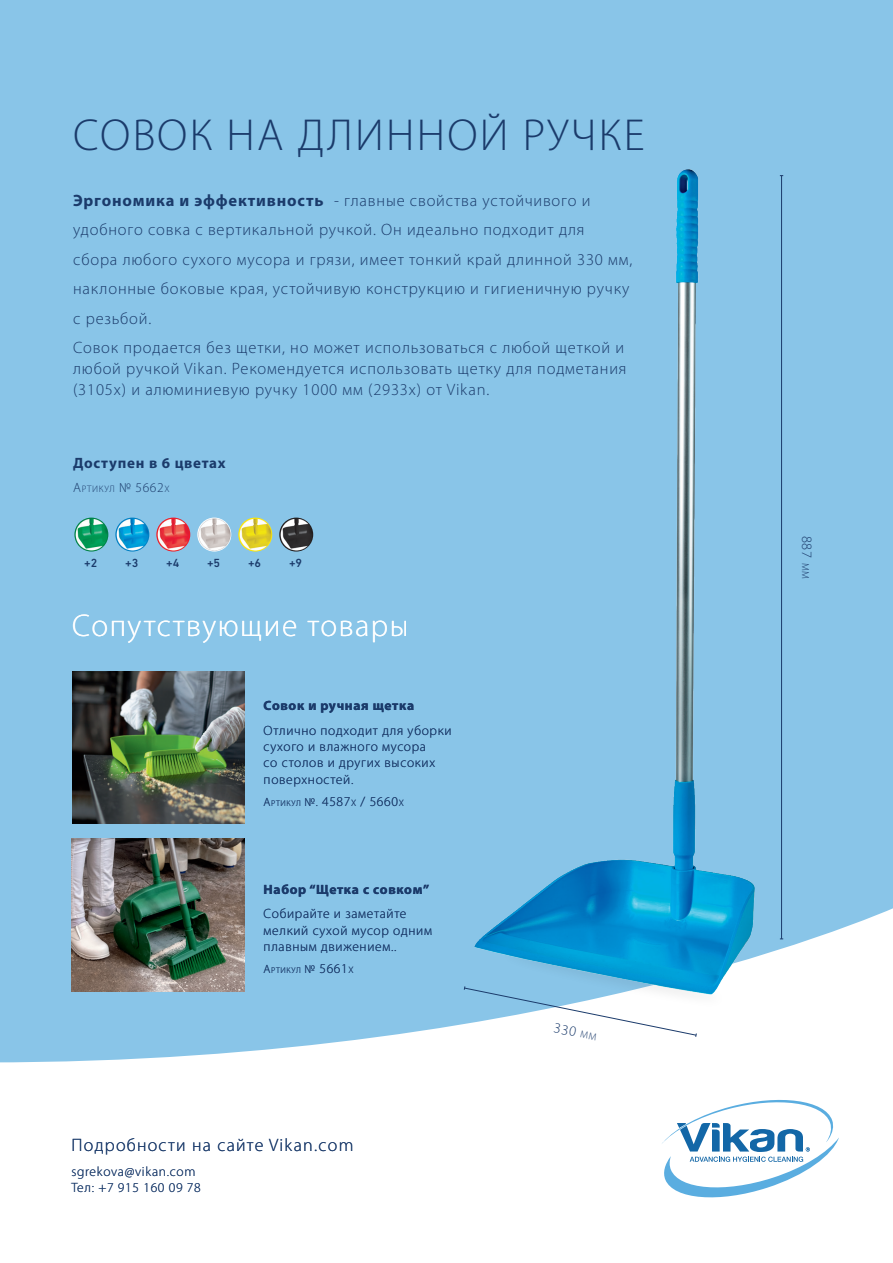
<style>
.page{position:relative;width:893px;height:1263px;background:#89c5e8}
.page>*{position:absolute;margin:0;border:0;box-sizing:border-box;transform-origin:0 0}
.t1{font:300 45px "Myriad Pro";letter-spacing:.05em;color:#1b3b6b}
.t2{font:300 31.5px "Myriad Pro";letter-spacing:.05em;color:#fff}
.t3{font:300 18px "Myriad Pro";letter-spacing:.07em;color:#1b3b6b}
.t4{font:300 16.5px/29.5px "Myriad Pro";letter-spacing:.05em;color:#1b3b6b}
.t5{font:700 15px "Myriad Pro";letter-spacing:.05em;color:#1b3b6b}
.t6{font:300 14.4px "Myriad Pro";color:#1b3b6b}
.t7{font:300 13.5px/16.2px "Myriad Pro";letter-spacing:.05em;color:#1b3b6b}
.t8{font:700 13.5px "Myriad Pro";letter-spacing:.05em;color:#1b3b6b}
.t9{font:300 13.5px "Myriad Pro";letter-spacing:.05em;color:#1b3b6b}
.t10{font:500 12px "DIN Next LT Pro";color:#1b3b6b}
.t11{font:300 9.45px "Myriad Pro";letter-spacing:.07em;color:#1b3b6b}
.t12{font:300 8.4px "Myriad Pro";letter-spacing:.07em;color:#1b3b6b}
.s1{font-weight:700}
.s2{font-size:13.5px}
.s3{font-size:12px}
.s4{font-size:8.4px}
.s5{font-size:9.45px}
.s6{font-size:10.05px}
</style>
<div class="page">
<img style="left:72px;top:839px;width:173px;height:61px">
<img style="left:72px;top:671px;width:173px;height:152px">
<svg style="left:0;top:900px;width:893px;height:363px;fill:#fff"></svg>
<hr style="left:781px;top:176px;width:1px;height:763px;background:#1b3b6b">
<svg style="left:463px;top:985px;width:234px;height:53px;background:#ecf4f9"></svg>
<img style="left:468px;top:169px;width:293px;height:836px">
<img style="left:74px;top:518px;width:34px;height:33px;border-radius:17px">
<img style="left:197px;top:518px;width:34px;height:33px;border-radius:17px">
<img style="left:115px;top:518px;width:34px;height:33px;border-radius:17px">
<img style="left:238px;top:518px;width:34px;height:33px;border-radius:17px">
<img style="left:156px;top:518px;width:34px;height:33px;border-radius:17px">
<img style="left:279px;top:518px;width:34px;height:33px;border-radius:17px">
<svg style="left:661px;top:1100px;width:178px;height:97px;background:#d1e4f1"></svg>
<img style="left:494px;top:934px;width:239px;height:85px">
<h1 class="t1" style="left:73px;top:110px;width:573px">СОВОК НА ДЛИННОЙ РУЧКЕ</h1>
<p class="t4" style="left:73px;top:186px;width:561px"><span class="s1">Эргономика и эффективность</span> - главные свойства устойчивого и удобного совка с вертикальной ручкой. Он идеально подходит для сбора любого сухого мусора и грязи, имеет тонкий край длинной 330 мм, наклонные боковые края, устойчивую конструкцию и гигиеничную ручку с резьбой.<br>Совок продается без щетки, но может использоваться с любой щеткой и</p>
<p class="t4" style="left:73px;top:358px;width:555px;line-height:21px">любой ручкой Vikan. Рекомендуется использовать щетку для подметания (3105x) и алюминиевую ручку 1000 мм (2933x) от Vikan.</p>
<p class="t5" style="left:73px;top:453px;width:154px">Доступен в 6 цветах</p>
<p class="t11" style="left:73px;top:484px;width:98px"><span class="s2">А</span>РТИКУЛ <span class="s2">№ 5662</span>X</p>
<p class="t10" style="left:84px;top:556px;width:15px">+2</p>
<p class="t10" style="left:125px;top:556px;width:15px">+3</p>
<p class="t10" style="left:166px;top:556px;width:15px">+4</p>
<p class="t10" style="left:207px;top:556px;width:15px">+5</p>
<p class="t10" style="left:248px;top:556px;width:15px">+6</p>
<p class="t10" style="left:289px;top:556px;width:15px">+9</p>
<h2 class="t2" style="left:72px;top:608px;width:338px">Сопутствующие товары</h2>
<p class="t8" style="left:264px;top:697px;width:152px">Совок и ручная щетка</p>
<p class="t7" style="left:264px;top:723px;width:189px">Отлично подходит для уборки сухого и влажного мусора<br>со столов и других высоких поверхностей.</p>
<p class="t9" style="left:264px;top:794px;width:142px"><span class="s3">А</span><span class="s4">РТИКУЛ</span> <span class="s3">№.</span> 4587<span class="s5">X</span> / 5660<span class="s5">X</span></p>
<p class="t8" style="left:264px;top:880px;width:167px">Набор “Щетка с совком”</p>
<p class="t7" style="left:264px;top:906px;width:170px">Собирайте и заметайте мелкий сухой мусор одним плавным движением..</p>
<p class="t12" style="left:264px;top:966px;width:92px"><span class="s3">А</span>РТИКУЛ <span class="s3">№</span> <span class="s2">5661</span><span class="s5">X</span></p>
<p class="t3" style="left:72px;top:1135px;width:283px">Подробности на сайте Vikan.com</p>
<p class="t7" style="left:72px;top:1163px;width:131px">sgrekova@vikan.com<br>Тел: +7 915 160 09 78</p>
<p class="t6" style="left:556px;top:1020px;width:45px;rotate:11deg">330 <span class="s6">ММ</span></p>
<p class="t6" style="left:815px;top:536px;width:45px;rotate:90deg">887 <span class="s6">ММ</span></p>
</div>
